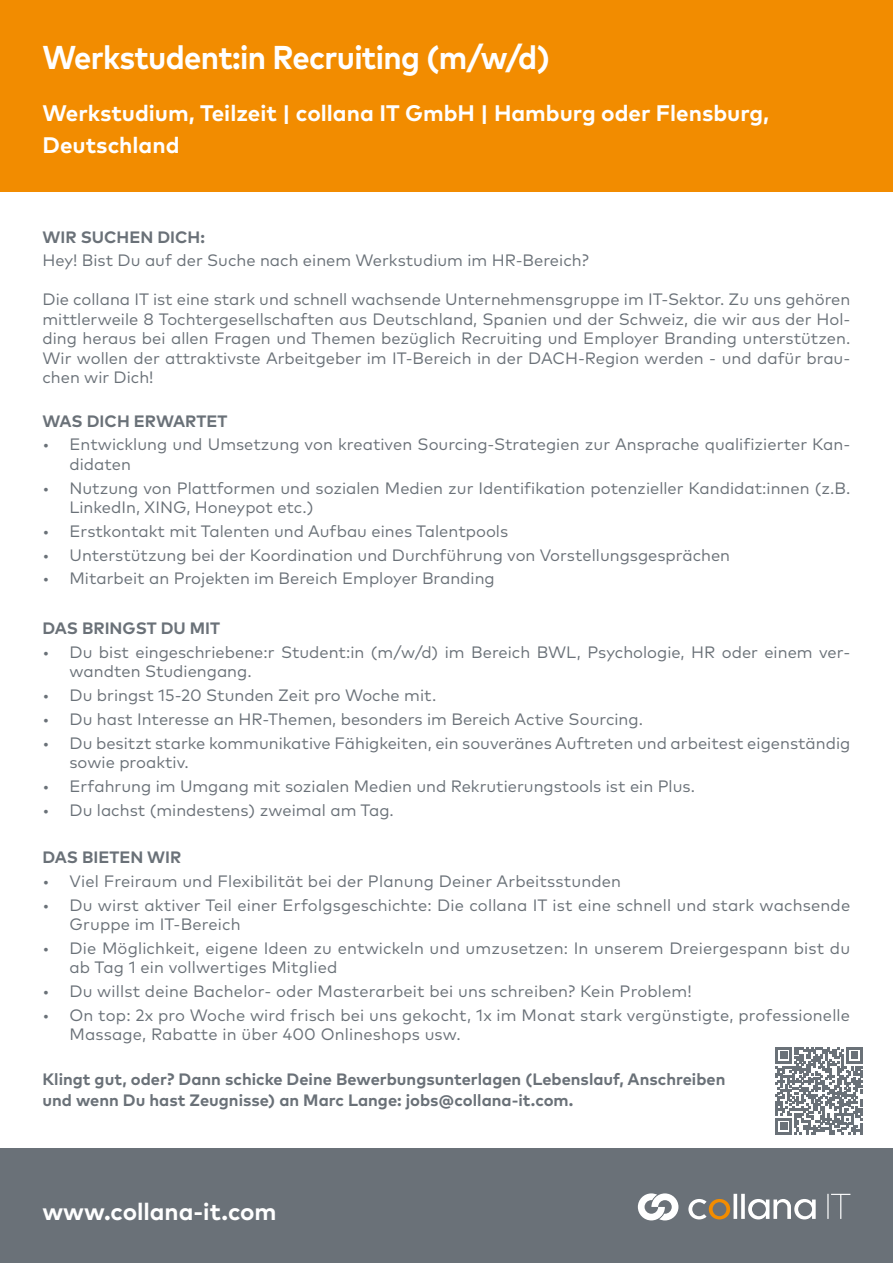
<style>
.page{position:relative;width:893px;height:1263px;background:#fff}
.page>*{position:absolute;margin:0;border:0;box-sizing:border-box;transform-origin:0 0}
.t1{font:700 33px "Mark OT";letter-spacing:-.02em;color:#fff;scale:.94 1}
.t2{font:700 24px "Mark OT";color:#fff}
.t3{font:700 22.5px/31.5px "Mark OT";color:#fff}
.t4{font:16.5px/19.5px "Mark OT";color:#6a7178}
.t5{font:700 16.5px/21px "Mark OT";color:#6a7178}
</style>
<div class="page">
<svg style="left:775px;top:1047px;width:88px;height:87px"></svg>
<div style="left:0;top:1148px;width:893px;height:115px;background:#6a7178"></div>
<div style="left:0;top:0;width:893px;height:191px;background:#f28c00"></div>
<svg style="left:638px;top:1193px;width:40px;height:27px"></svg>
<svg style="left:688px;top:1194px;width:162px;height:25px"></svg>
<h1 class="t1" style="left:43px;top:36px;width:541px">Werkstudent:in Recruiting (m/w/d)</h1>
<h3 class="t3" style="left:43px;top:97px;width:728px">Werkstudium, Teilzeit | collana IT GmbH | Hamburg oder Flensburg,<br>Deutschland</h3>
<p class="t5" style="left:43px;top:226px;width:164px">WIR SUCHEN DICH:</p>
<p class="t4" style="left:43px;top:251px;width:548px">Hey! Bist Du auf der Suche nach einem Werkstudium im HR-Bereich?</p>
<p class="t4" style="left:43px;top:290px;width:809px;text-align:justify">Die collana IT ist eine stark und schnell wachsende Unternehmensgruppe im IT-Sektor. Zu uns gehören mittlerweile 8 Tochtergesellschaften aus Deutschland, Spanien und der Schweiz, die wir aus der Hol&shy;ding heraus bei allen Fragen und Themen bezüglich Recruiting und Employer Branding unterstützen.<br>Wir wollen der attraktivste Arbeitgeber im IT-Bereich in der DACH-Region werden - und dafür brau&shy;chen wir Dich!</p>
<p class="t5" style="left:43px;top:410px;width:186px">WAS DICH ERWARTET</p>
<p class="t4" style="left:70px;top:435px;width:782px;text-indent:-27px">• Entwicklung und Umsetzung von kreativen Sourcing-Strategien zur Ansprache qualifizierter Kan&shy;didaten</p>
<p class="t4" style="left:70px;top:478px;width:782px;text-indent:-27px">• Nutzung von Plattformen und sozialen Medien zur Identifikation potenzieller Kandidat:innen (z.B.<br>LinkedIn, XING, Honeypot etc.)</p>
<p class="t4" style="left:43px;top:521px;width:467px">• Erstkontakt mit Talenten und Aufbau eines Talentpools</p>
<p class="t4" style="left:43px;top:545px;width:689px">• Unterstützung bei der Koordination und Durchführung von Vorstellungsgesprächen</p>
<p class="t4" style="left:43px;top:569px;width:454px">• Mitarbeit an Projekten im Bereich Employer Branding</p>
<p class="t5" style="left:43px;top:617px;width:179px">DAS BRINGST DU MIT</p>
<p class="t4" style="left:70px;top:642px;width:782px;text-indent:-27px">• Du bist eingeschriebene:r Student:in (m/w/d) im Bereich BWL, Psychologie, HR oder einem ver&shy;wandten Studiengang.</p>
<p class="t4" style="left:43px;top:685px;width:395px">• Du bringst 15-20 Stunden Zeit pro Woche mit.</p>
<p class="t4" style="left:43px;top:709px;width:602px">• Du hast Interesse an HR-Themen, besonders im Bereich Active Sourcing.</p>
<p class="t4" style="left:70px;top:733px;width:782px;text-indent:-27px">• Du besitzt starke kommunikative Fähigkeiten, ein souveränes Auftreten und arbeitest eigenständig sowie proaktiv.</p>
<p class="t4" style="left:43px;top:776px;width:654px">• Erfahrung im Umgang mit sozialen Medien und Rekrutierungstools ist ein Plus.</p>
<p class="t4" style="left:43px;top:800px;width:353px">• Du lachst (mindestens) zweimal am Tag.</p>
<p class="t5" style="left:43px;top:846px;width:140px">DAS BIETEN WIR</p>
<p class="t4" style="left:43px;top:871px;width:580px">• Viel Freiraum und Flexibilität bei der Planung Deiner Arbeitsstunden</p>
<p class="t4" style="left:70px;top:895px;width:782px;text-indent:-27px">• Du wirst aktiver Teil einer Erfolgsgeschichte: Die collana IT ist eine schnell und stark wachsende<br>Gruppe im IT-Bereich</p>
<p class="t4" style="left:70px;top:938px;width:782px;text-indent:-27px">• Die Möglichkeit, eigene Ideen zu entwickeln und umzusetzen: In unserem Dreiergespann bist du ab Tag 1 ein vollwertiges Mitglied</p>
<p class="t4" style="left:43px;top:981px;width:651px">• Du willst deine Bachelor- oder Masterarbeit bei uns schreiben? Kein Problem!</p>
<p class="t4" style="left:70px;top:1005px;width:782px;text-indent:-27px">• On top: 2x pro Woche wird frisch bei uns gekocht, 1x im Monat stark vergünstigte, professionelle<br>Massage, Rabatte in über 400 Onlineshops usw.</p>
<p class="t5" style="left:43px;top:1068px;width:684px">Klingt gut, oder? Dann schicke Deine Bewerbungsunterlagen (Lebenslauf, Anschreiben und wenn Du hast Zeugnisse) an Marc Lange: jobs@collana-it.com.</p>
<h2 class="t2" style="left:43px;top:1196px;width:236px">www.collana-it.com</h2>
</div>
